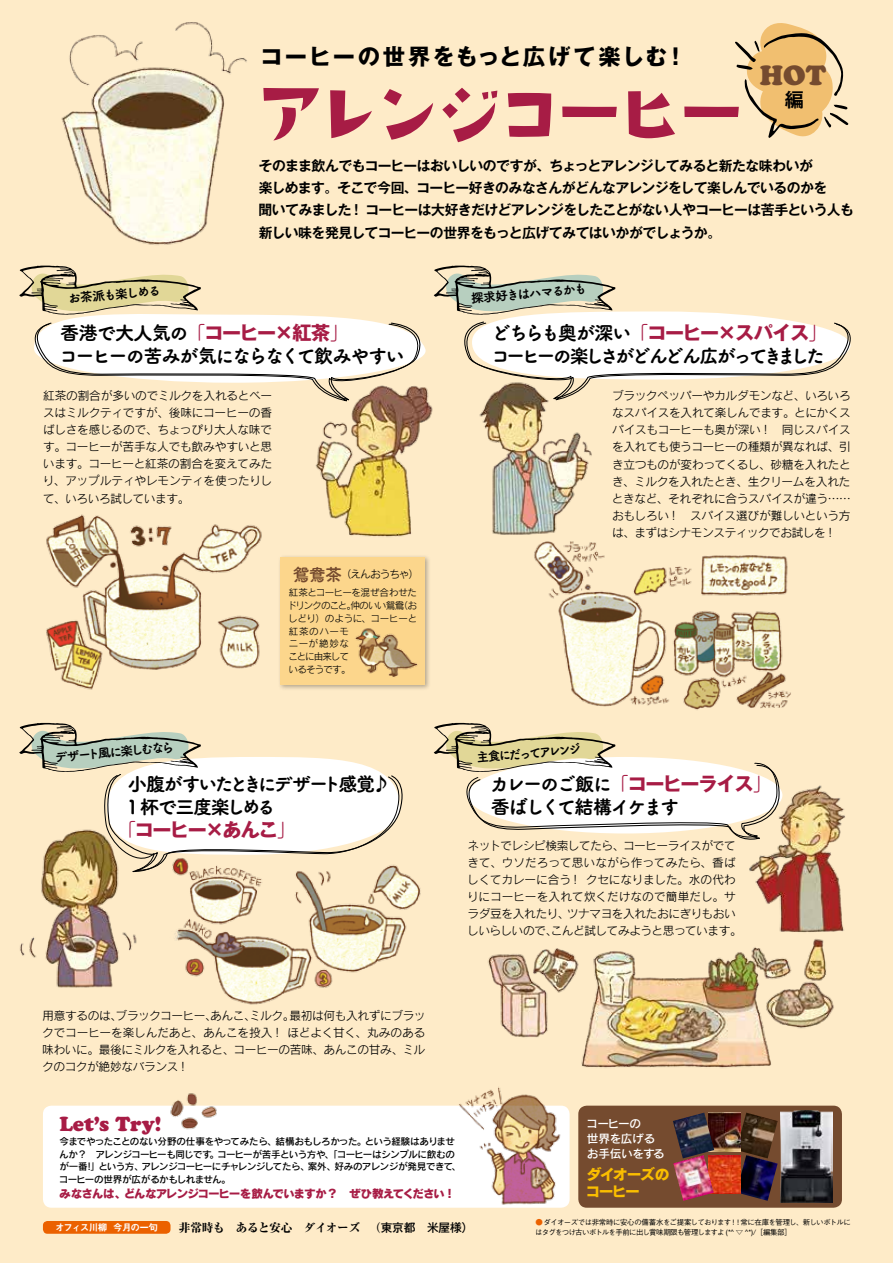
<style>
.page{position:relative;width:893px;height:1263px;background:#feebc8}
.page>*{position:absolute;margin:0;border:0;box-sizing:border-box;transform-origin:0 0}
.t1{font:27.6px "Cooper Black Std";color:#754b2f}
.t2{font:700 22.35px "Gothic MB101 Pro";letter-spacing:.08em;color:#000}
.t3{font:20.25px "Cooper Black Std";color:#a71c45}
.t4{font:19.2px/23px "Tsuku A Rd Gothic Std E";letter-spacing:-.125em;color:#000}
.t5{font:19.2px/23px "Tsuku A Rd Gothic Std E";letter-spacing:-.07em;color:#000}
.t6{font:700 19.2px "Gothic MB101 Pro";letter-spacing:-.07em;color:#a71c45}
.t7{font:19.2px "Tsuku A Rd Gothic Std E";letter-spacing:-.19em;color:#000}
.t8{font:700 19.2px "Gothic MB101 Pro De";color:#000}
.t9{font:16.95px "Tsuku A Rd Gothic Std E";color:#754b2f}
.t10{font:14.85px/17px "Rodin Pro EB";letter-spacing:-.1em;color:#fabe00}
.t11{font:700 13.8px/22.4px "Gothic MB101 Pro De";letter-spacing:-.045em;color:#000}
.t12{font:12.75px "Tsuku A Rd Gothic Std E";color:#000}
.t13{font:12.75px "Tsuku A Rd Gothic Std E";color:#000;scale:.96 1}
.t14{font:11.7px/17px "Rodin Pro M";letter-spacing:-.025em;color:#000;text-align:justify}
.t15{font:11.7px "Rodin Pro EB";letter-spacing:-.085em;color:#a71c45}
.t16{font:800 11.7px "Ryumin Pro";letter-spacing:-.04em;color:#000}
.t17{font:11.7px/14.9px "Rodin Pro DB";letter-spacing:-.035em;color:#fff}
.t18{font:10.65px "Rodin Pro M";letter-spacing:-.09em;color:#000}
.t19{font:9.6px/12.8px "Rodin Pro DB";letter-spacing:-.05em;color:#000}
.t20{font:9.6px/12.8px "Rodin Pro M";letter-spacing:-.025em;color:#000}
.t21{font:9.6px/12.8px "Rodin Pro M";letter-spacing:-.035em;color:#000;text-align:right}
.t22{font:9.6px "Rodin Pro M";letter-spacing:-.085em;color:#000}
.t23{font:9.6px "Midashi Go Pro MB31";letter-spacing:-.075em;color:#fff}
.t24{font:500 7.5px "Gothic BBB Pro";letter-spacing:-.08em;color:#000}
.t25{font:500 7.5px "Gothic BBB Pro";letter-spacing:-.06em;color:#000}
.s1{color:#a71c45}
.s2{font-family:"Gothic MB101 Pro";font-weight:700;color:#a71c45}
.s3{font-family:"Tsuku A Rd Gothic Std E";font-weight:400;color:#000}
.s4{font-family:"Tsuku A Rd Gothic Std E";font-weight:400}
.s5{font-family:"Gothic MB101 Pro";font-weight:500}
.s6{font-family:"Midashi Go Pro MB31";font-weight:400;color:#eb6100}
</style>
<div class="page">
<div style="left:43px;top:1106px;width:527px;height:102px;background:#fff;border-radius:9px"></div>
<div style="left:578px;top:1106px;width:264px;height:102px;background:#754b2f;border-radius:9px"></div>
<div style="left:43px;top:1221px;width:128px;height:13px;background:#eb6100;border-radius:4px"></div>
<div style="left:278px;top:554px;width:153px;height:136px;background:#000;opacity:.3"></div>
<div style="left:281px;top:557px;width:144px;height:128px;background:#fcd68c"></div>
<img style="left:488px;top:944px;width:346px;height:124px">
<img style="left:749px;top:785px;width:96px;height:159px">
<img style="left:458px;top:1087px;width:105px;height:118px">
<img style="left:20px;top:872px;width:117px;height:116px">
<img style="left:174px;top:872px;width:247px;height:133px">
<img style="left:534px;top:541px;width:257px;height:169px">
<img style="left:479px;top:401px;width:113px;height:134px">
<img style="left:349px;top:627px;width:79px;height:62px">
<img style="left:46px;top:514px;width:233px;height:176px">
<img style="left:315px;top:401px;width:118px;height:136px">
<img style="left:43px;top:22px;width:204px;height:244px">
<svg style="left:263px;top:23px;width:585px;height:119px"></svg>
<svg style="left:434px;top:723px;width:347px;height:121px"></svg>
<svg style="left:19px;top:266px;width:832px;height:135px"></svg>
<svg style="left:19px;top:723px;width:384px;height:149px"></svg>
<img style="left:781px;top:1111px;width:52px;height:92px">
<img style="left:741px;top:1158px;width:37px;height:43px">
<img style="left:736px;top:1112px;width:42px;height:46px">
<img style="left:714px;top:1155px;width:27px;height:39px">
<img style="left:673px;top:1158px;width:41px;height:43px">
<img style="left:714px;top:1112px;width:27px;height:39px">
<img style="left:673px;top:1112px;width:41px;height:46px">
<img style="left:165px;top:1093px;width:57px;height:37px">
<h2 class="t2" style="left:260px;top:38px;width:428px">コーヒーの世界をもっと広げて楽しむ!</h2>
<h1 class="t1" style="left:760px;top:59px;width:68px">HOT</h1>
<h3 class="t8" style="left:785px;top:84px;width:21px">編</h3>
<p class="t11" style="left:259px;top:152px;width:597px">そのまま飲んでもコーヒーはおいしいのですが、ちょっとアレンジしてみると新たな味わいが<br>楽しめます。そこで今回、コーヒー好きのみなさんがどんなアレンジをして楽しんでいるのかを<br>聞いてみました！コーヒーは大好きだけどアレンジをしたことがない人やコーヒーは苦手という人も新しい味を発見してコーヒーの世界をもっと広げてみてはいかがでしょうか。</p>
<p class="t12" style="left:67px;top:289px;width:94px;rotate:-5deg">お茶派も楽しめる</p>
<p class="t12" style="left:470px;top:288px;width:118px;rotate:-5deg">探求好きはハマるかも</p>
<h3 class="t5" style="left:59px;top:320px;width:347px">香港で大人気の<span class="s1">「</span><span class="s2">コーヒー×紅茶</span><span class="s1">「<br></span>コーヒーの苦みが気にならなくて飲みやすい</h3>
<h3 class="t6" style="left:491px;top:317px;width:338px"><span class="s3">どちらも奥が深い</span><span class="s4">「</span>コーヒー×スパイス<span class="s4">「</span></h3>
<h3 class="t7" style="left:491px;top:341px;width:335px">コーヒーの楽しさがどんどん広がってきました</h3>
<p class="t14" style="left:43px;top:387px;width:231px">紅茶の割合が多いのでミルクを入れるとベースはミルクティですが、後味にコーヒーの香ばしさを感じるので、ちょっぴり大人な味です。コーヒーが苦手な人でも飲みやすいと思います。コーヒーと紅茶の割合を変えてみたり、アップルティやレモンティを使ったりして、いろいろ試しています。</p>
<p class="t14" style="left:612px;top:387px;width:240px">ブラックペッパーやカルダモンなど、いろいろなスパイスを入れて楽しんでます。とにかくスパイスもコーヒーも奥が深い！　同じスパイスを入れても使うコーヒーの種類が異なれば、引き立つものが変わってくるし、砂糖を入れたとき、ミルクを入れたとき、生クリームを入れたときなど、それぞれに合うスパイスが違う......おもしろい！　スパイス選びが難しいという方は、まずはシナモンスティックでお試しを!</p>
<h3 class="t9" style="left:293px;top:561px;width:51px">鴛鴦茶</h3>
<p class="t21" style="left:289px;top:586px;width:130px">紅茶とコーヒーを混ぜ合わせた（お</p>
<p class="t18" style="left:341px;top:567px;width:80px">（えんおうちゃ(</p>
<p class="t22" style="left:288px;top:599px;width:118px">ドリンクのこと仲のいい鴛鴦</p>
<p class="t20" style="left:288px;top:599px;width:131px;text-indent:58px">。<br>しどり）のように、コーヒーと紅茶のハーモ<br>ニーが絶妙な<br>ことに由来して<br>いるそうです。</p>
<p class="t12" style="left:54px;top:747px;width:121px;rotate:-5deg">デザート風に楽しむなら</p>
<p class="t13" style="left:476px;top:747px;width:110px;rotate:-5deg">主食にだってアレンジ</p>
<h3 class="t4" style="left:127px;top:771px;width:250px">小腹がすいたときにデザート感覚<br>1 杯で三度楽しめる</h3>
<h3 class="t6" style="left:117px;top:813px;width:180px"><span class="s4">「</span>コーヒー×あんこ<span class="s4">「</span></h3>
<h3 class="t4" style="left:372px;top:771px;width:21px">♪</h3>
<h3 class="t4" style="left:490px;top:771px;width:283px">カレーのご飯に<span class="s1">「</span><span class="s2">コーヒーライス</span><span class="s1">「</span>香ばしくて結構イケます</h3>
<p class="t14" style="left:467px;top:837px;width:270px;text-align:right">ネットでレシピ検索してたら、コーヒーライスがでてきて、ウソだろって思いながら作ってみたら、香ばしくてカレーに合う！クセになりました。水の代わりにコーヒーを入れて炊くだけなので簡単だし。サツナマヨを入れたおにぎりもおい</p>
<p class="t14" style="left:467px;top:905px;width:276px">ラダ豆を入れたり、<br>しいらしいのでこんど試してみようと思っています。</p>
<p class="t14" style="left:546px;top:922px;width:13px">、</p>
<p class="t14" style="left:42px;top:1007px;width:254px">用意するのはブラックコーヒーあんこミルク。</p>
<p class="t14" style="left:244px;top:1007px;width:13px">、</p>
<p class="t14" style="left:289px;top:1007px;width:138px">最初は何も入れずにブラッ</p>
<p class="t14" style="left:42px;top:1007px;width:385px;text-align:left;text-indent:68px">、<br>クでコーヒーを楽しんだあと、あんこを投入！ほどよく甘く、丸みのある味わいに。最後にミルクを入れると、コーヒーの苦味、あんこの甘み、ミルクのコクが絶妙なバランス!</p>
<p class="t14" style="left:205px;top:1007px;width:13px">、</p>
<h3 class="t3" style="left:59px;top:1112px;width:103px">Let s’ Try!</h3>
<p class="t19" style="left:217px;top:1134px;width:240px;text-indent:-158px">今までやったことのない分野の仕事をやってみたら、結構おもしろかった。<br>コーヒーが苦手という方や、「コーヒーはシンプルに飲むの</p>
<p class="t19" style="left:209px;top:1147px;width:11px">。</p>
<p class="t19" style="left:365px;top:1134px;width:92px">という経験はありませ</p>
<p class="t19" style="left:59px;top:1147px;width:154px">んか？　アレンジコーヒーも同じです</p>
<p class="t19" style="left:59px;top:1160px;width:174px">が一番<br>コーヒーの世界が広がるかもしれません。</p>
<p class="t15" style="left:124px;top:1185px;width:333px">どんなアレンジコーヒーを飲んでいますか？　ぜひ教えてください!</p>
<p class="t19" style="left:334px;top:1160px;width:120px">好みのアレンジが発見できて</p>
<p class="t19" style="left:141px;top:1160px;width:170px">アレンジコーヒーにチャレンジしてたら、</p>
<p class="t19" style="left:308px;top:1160px;width:30px">案外、</p>
<p class="t19" style="left:98px;top:1160px;width:47px">という方、</p>
<p class="t19" style="left:84px;top:1160px;width:17px">！」</p>
<p class="t19" style="left:451px;top:1160px;width:11px">、</p>
<p class="t15" style="left:59px;top:1185px;width:68px">みなさんは、</p>
<p class="t17" style="left:586px;top:1116px;width:80px">コーヒーの<br>世界を広げるお手伝いをする</p>
<p class="t10" style="left:585px;top:1165px;width:86px">ダイオーズのコーヒー</p>
<p class="t23" style="left:113px;top:1220px;width:47px">今月の一句</p>
<p class="t23" style="left:55px;top:1220px;width:54px">オフィス川柳</p>
<p class="t16" style="left:179px;top:1218px;width:296px">非常時も　あると安心　ダイオーズ　 （<span class="s5">東京都　米屋様）</span></p>
<p class="t25" style="left:536px;top:1216px;width:197px"><span class="s6">●</span>ダイオーズでは非常時に安心の備蓄水をご提案しております</p>
<p class="t24" style="left:740px;top:1216px;width:112px">常に在庫を管理し、新しいボトルに</p>
<p class="t24" style="left:730px;top:1216px;width:14px">！！</p>
<p class="t24" style="left:535px;top:1226px;width:258px">はタグをつけ古いボトルを手前に出し賞味期限も管理しますよ (*^ ▽ ^*) ［/ 編集部[</p>
</div>
